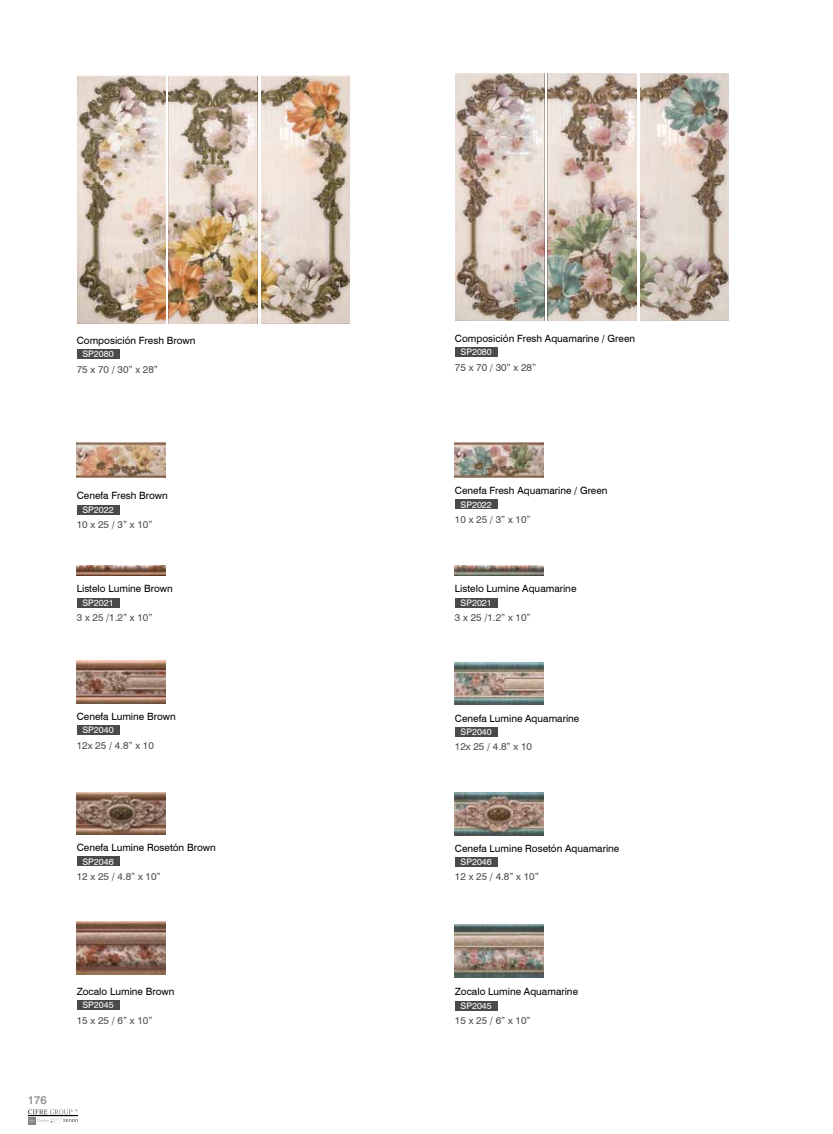
<style>
.page{position:relative;width:833px;height:1134px;background:#fff}
.page>*{position:absolute;margin:0;border:0;box-sizing:border-box;transform-origin:0 0}
.t1{font:500 11.25px "Swiss 721 BT";color:#878787}
.t2{font:10px "Swiss 721 BT";color:#000}
.t3{font:10px "Swiss 721 BT";color:#4a4a49}
.t4{font:9px "Swiss 721 BT";color:#fff}
</style>
<div class="page">
<div style="left:28px;top:1117px;width:8px;height:7px;background:#878787"></div>
<svg style="left:28px;top:1109px;width:50px;height:14px"></svg>
<hr style="left:28px;top:1115px;width:50px;height:1px;background:#000">
<div style="left:455px;top:347px;width:42px;height:10px;background:#4a4a49"></div>
<img style="left:456px;top:73px;width:88px;height:248px">
<img style="left:548px;top:73px;width:88px;height:247px">
<img style="left:640px;top:73px;width:88px;height:248px">
<div style="left:77px;top:349px;width:42px;height:10px;background:#4a4a49"></div>
<img style="left:261px;top:76px;width:89px;height:247px">
<img style="left:169px;top:76px;width:88px;height:247px">
<img style="left:77px;top:76px;width:88px;height:247px">
<div style="left:455px;top:727px;width:42px;height:10px;background:#4a4a49"></div>
<img style="left:455px;top:662px;width:88px;height:43px">
<div style="left:455px;top:1001px;width:42px;height:10px;background:#4a4a49"></div>
<img style="left:455px;top:924px;width:88px;height:53px">
<div style="left:455px;top:857px;width:42px;height:10px;background:#4a4a49"></div>
<img style="left:455px;top:792px;width:88px;height:43px">
<div style="left:77px;top:725px;width:42px;height:10px;background:#4a4a49"></div>
<img style="left:77px;top:661px;width:88px;height:42px">
<div style="left:77px;top:1000px;width:42px;height:10px;background:#4a4a49"></div>
<img style="left:77px;top:921px;width:88px;height:54px">
<div style="left:77px;top:856px;width:42px;height:10px;background:#4a4a49"></div>
<img style="left:77px;top:792px;width:88px;height:42px">
<div style="left:455px;top:500px;width:42px;height:9px;background:#4a4a49"></div>
<img style="left:455px;top:443px;width:88px;height:34px">
<div style="left:77px;top:505px;width:42px;height:9px;background:#4a4a49"></div>
<img style="left:77px;top:443px;width:88px;height:34px">
<div style="left:455px;top:598px;width:42px;height:9px;background:#4a4a49"></div>
<img style="left:455px;top:565px;width:88px;height:11px">
<div style="left:77px;top:598px;width:42px;height:9px;background:#4a4a49"></div>
<img style="left:77px;top:565px;width:88px;height:11px">
<p class="t2" style="left:77px;top:334px;width:120px">Composición Fresh Brown</p>
<p class="t4" style="left:82px;top:349px;width:33px">SP2080</p>
<p class="t3" style="left:77px;top:363px;width:83px">75 x 70 / 30” x 28”</p>
<p class="t2" style="left:77px;top:490px;width:93px">Cenefa Fresh Brown</p>
<p class="t4" style="left:82px;top:504px;width:33px">SP2022</p>
<p class="t3" style="left:77px;top:518px;width:77px">10 x 25 / 3” x 10”</p>
<p class="t2" style="left:77px;top:583px;width:98px">Listelo Lumine Brown</p>
<p class="t4" style="left:82px;top:597px;width:33px">SP2021</p>
<p class="t3" style="left:77px;top:612px;width:77px">3 x 25 /1.2” x 10”</p>
<p class="t2" style="left:77px;top:710px;width:101px">Cenefa Lumine Brown</p>
<p class="t4" style="left:82px;top:725px;width:33px">SP2040</p>
<p class="t3" style="left:77px;top:739px;width:79px">12x 25 / 4.8” x 10</p>
<p class="t2" style="left:77px;top:841px;width:140px">Cenefa Lumine Rosetón Brown</p>
<p class="t4" style="left:82px;top:856px;width:33px">SP2046</p>
<p class="t3" style="left:77px;top:870px;width:85px">12 x 25 / 4.8” x 10”</p>
<p class="t1" style="left:28px;top:1093px;width:20px">176</p>
<p class="t2" style="left:77px;top:985px;width:99px">Zocalo Lumine Brown</p>
<p class="t4" style="left:82px;top:999px;width:33px">SP2045</p>
<p class="t3" style="left:77px;top:1014px;width:77px">15 x 25 / 6” x 10”</p>
<p class="t2" style="left:455px;top:332px;width:182px">Composición Fresh Aquamarine / Green</p>
<p class="t4" style="left:460px;top:347px;width:33px">SP2080</p>
<p class="t3" style="left:455px;top:361px;width:83px">75 x 70 / 30” x 28”</p>
<p class="t2" style="left:455px;top:485px;width:154px">Cenefa Fresh Aquamarine / Green</p>
<p class="t4" style="left:460px;top:499px;width:33px">SP2022</p>
<p class="t3" style="left:455px;top:513px;width:77px">10 x 25 / 3” x 10”</p>
<p class="t2" style="left:455px;top:583px;width:123px">Listelo Lumine Aquamarine</p>
<p class="t4" style="left:460px;top:597px;width:33px">SP2021</p>
<p class="t3" style="left:455px;top:612px;width:77px">3 x 25 /1.2” x 10”</p>
<p class="t2" style="left:455px;top:712px;width:126px">Cenefa Lumine Aquamarine</p>
<p class="t4" style="left:460px;top:726px;width:33px">SP2040</p>
<p class="t3" style="left:455px;top:741px;width:79px">12x 25 / 4.8” x 10</p>
<p class="t2" style="left:455px;top:842px;width:166px">Cenefa Lumine Rosetón Aquamarine</p>
<p class="t4" style="left:460px;top:856px;width:33px">SP2046</p>
<p class="t3" style="left:455px;top:871px;width:85px">12 x 25 / 4.8” x 10”</p>
<p class="t2" style="left:455px;top:985px;width:125px">Zocalo Lumine Aquamarine</p>
<p class="t4" style="left:460px;top:1000px;width:33px">SP2045</p>
<p class="t3" style="left:455px;top:1014px;width:77px">15 x 25 / 6” x 10”</p>
</div>
